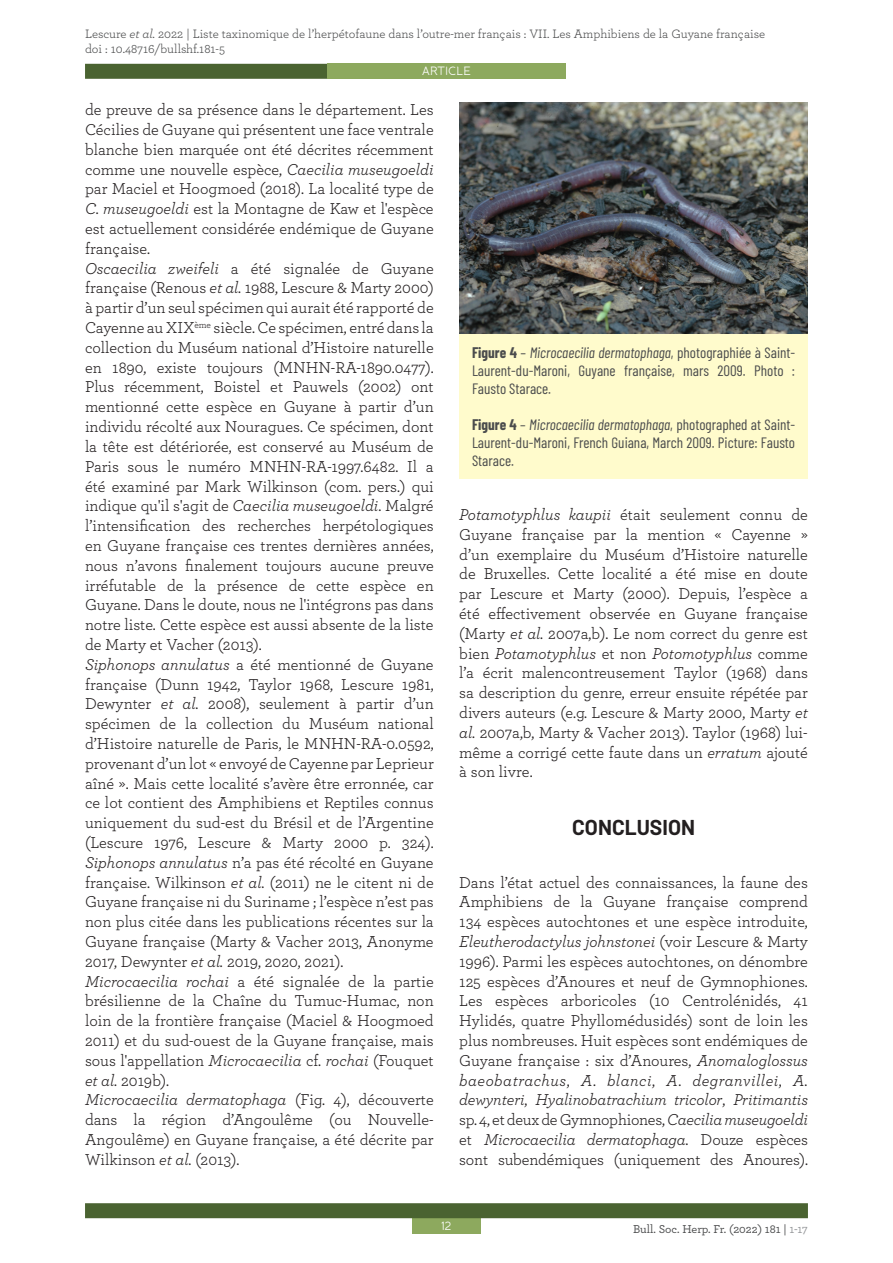
<style>
.page{position:relative;width:893px;height:1263px;background:#fff}
.page>*{position:absolute;margin:0;border:0;box-sizing:border-box;transform-origin:0 0}
.t1{font:700 21px "Barlow";color:#231f20}
.t2{font:16.5px/19.8px "Archer";color:#231f20;text-align:justify}
.t3{font:15px/18px "Barlow Condensed";color:#4b4c4d;text-align:justify}
.t4{font:12.75px/15px "Archer";color:#4b4c4d}
.t5{font:500 12px "Archer";color:#4b4c4d}
.t6{font:12px "Banda";letter-spacing:-.01em;color:#fff}
.s1{font-style:italic}
.s2{font-weight:700}
.s3{color:#939598}
</style>
<div class="page">
<div style="left:412px;top:1218px;width:68px;height:15px;background:#8da95e"></div>
<div style="left:85px;top:1203px;width:723px;height:15px;background:#4a6331"></div>
<div style="left:85px;top:64px;width:457px;height:15px;background:#4a6331"></div>
<div style="left:327px;top:64px;width:239px;height:15px;background:#8da95e"></div>
<img style="left:459px;top:102px;width:349px;height:232px">
<div style="left:459px;top:334px;width:349px;height:144px;background:#fffbcc"></div>
<p class="t4" style="left:85px;top:26px;width:682px">Lescure <span class="s1">et al.</span> 2022 | Liste taxinomique de l’herpétofaune dans l’outre-mer français : VII. Les Amphibiens de la Guyane française doi : 10.48716/bullshf.181-5</p>
<p class="t6" style="left:422px;top:64px;width:51px">ARTICLE</p>
<p class="t2" style="left:85px;top:99px;width:350px;text-align:left">de preuve de sa présence dans le département. Les Cécilies de Guyane qui présentent une face ventrale blanche bien marquée ont été décrites récemment comme une nouvelle espèce, <span class="s1">Caecilia museugoeldi </span>par Maciel et Hoogmoed (2018). La localité type de <span class="s1">C. museugoeldi</span> est la Montagne de Kaw et l'espèce est actuellement considérée endémique de Guyane française.<br><span class="s1">Oscaecilia zweifeli</span> a été signalée de Guyane française (Renous <span class="s1">et al.</span> 1988, Lescure &amp; Marty 2000) à partir d’un seul spécimen qui aurait été rapporté de Cayenne au XIX<sup>ème</sup> siècle. Ce spécimen, entré dans la collection du Muséum national d’Histoire naturelle en 1890, existe toujours (MNHN-RA-1890.0477).<br>Plus récemment, Boistel et Pauwels (2002) ont mentionné cette espèce en Guyane à partir d’un individu récolté aux Nouragues. Ce spécimen, dont la tête est détériorée, est conservé au Muséum de Paris sous le numéro MNHN-RA-1997.6482. Il a été examiné par Mark Wilkinson (com. pers.) qui indique qu'il s'agit de <span class="s1">Caecilia museugoeldi</span>. Malgré l’intensification des recherches herpétologiques en Guyane française ces trentes dernières années, nous n’avons finalement toujours aucune preuve irréfutable de la présence de cette espèce en Guyane. Dans le doute, nous ne l'intégrons pas dans notre liste. Cette espèce est aussi absente de la liste de Marty et Vacher (2013).<br><span class="s1">Siphonops annulatus</span> a été mentionné de Guyane française (Dunn 1942, Taylor 1968, Lescure 1981, Dewynter <span class="s1">et al.</span> 2008), seulement à partir d’un spécimen de la collection du Muséum national d’Histoire naturelle de Paris, le MNHN-RA-0.0592, provenant d’un lot « envoyé de Cayenne par Leprieur aîné ». Mais cette localité s’avère être erronnée, car ce lot contient des Amphibiens et Reptiles connus uniquement du sud-est du Brésil et de l’Argentine (Lescure 1976, Lescure &amp; Marty 2000 p. 324).<br><span class="s1">Siphonops annulatus</span> n’a pas été récolté en Guyane française. Wilkinson <span class="s1">et al.</span> (2011) ne le citent ni de Guyane française ni du Suriname ; l’espèce n’est pas non plus citée dans les publications récentes sur la Guyane française (Marty &amp; Vacher 2013, Anonyme 2017, Dewynter <span class="s1">et al.</span> 2019, 2020, 2021).<br><span class="s1">Microcaecilia rochai</span> a été signalée de la partie brésilienne de la Chaîne du Tumuc-Humac, non loin de la frontière française (Maciel &amp; Hoogmoed 2011) et du sud-ouest de la Guyane française, mais sous l'appellation <span class="s1">Microcaecilia</span> cf. <span class="s1">rochai</span> (Fouquet <span class="s1">et al.</span> 2019b).<br><span class="s1">Microcaecilia dermatophaga</span> (Fig. 4), découverte dans la région d’Angoulême (ou Nouvelle-Angoulême) en Guyane française, a été décrite par Wilkinson <span class="s1">et al.</span> (2013).</p>
<p class="t3" style="left:472px;top:342px;width:325px"><span class="s2">Figure 4</span> – <span class="s1">Microcaecilia dermatophaga</span>, photographiée à Saint-Laurent-du-Maroni, Guyane française, mars 2009. Photo :<br>Fausto Starace.</p>
<p class="t3" style="left:472px;top:414px;width:325px"><span class="s2">Figure 4</span> – <span class="s1">Microcaecilia dermatophaga</span>, photographed at Saint-Laurent-du-Maroni, French Guiana, March 2009. Picture: Fausto Starace.</p>
<p class="t2" style="left:459px;top:504px;width:350px"><span class="s1">Potamotyphlus kaupii</span> était seulement connu de Guyane française par la mention « Cayenne » d’un exemplaire du Muséum d’Histoire naturelle de Bruxelles. Cette localité a été mise en doute par Lescure et Marty (2000). Depuis, l’espèce a été effectivement observée en Guyane française (Marty <span class="s1">et al.</span> 2007a,b). Le nom correct du genre est bien <span class="s1">Potamotyphlus</span> et non <span class="s1">Potomotyphlus</span> comme l’a écrit malencontreusement Taylor (1968) dans sa description du genre, erreur ensuite répétée par divers auteurs (e.g. Lescure &amp; Marty 2000, Marty <span class="s1">et al.</span> 2007a,b, Marty &amp; Vacher 2013). Taylor (1968) lui&shy;même a corrigé cette faute dans un <span class="s1">erratum</span> ajouté à son livre.</p>
<p class="t1" style="left:572px;top:812px;width:124px">CONCLUSION</p>
<p class="t2" style="left:459px;top:871px;width:350px">Dans l’état actuel des connaissances, la faune des Amphibiens de la Guyane française comprend 134 espèces autochtones et une espèce introduite, <span class="s1">Eleutherodactylus johnstonei</span> (voir Lescure &amp; Marty 1996). Parmi les espèces autochtones, on dénombre 125 espèces d’Anoures et neuf de Gymnophiones.<br>Les espèces arboricoles (10 Centrolénidés, 41<br>Hylidés, quatre Phyllomédusidés) sont de loin les plus nombreuses. Huit espèces sont endémiques de Guyane française : six d’Anoures, <span class="s1">Anomaloglossus baeobatrachus</span>, <span class="s1">A. blanci</span>, <span class="s1">A. degranvillei</span>, <span class="s1">A. dewynteri</span>, <span class="s1">Hyalinobatrachium tricolor</span>, <span class="s1">Pritimantis </span>sp. 4, et deux de Gymnophiones, <span class="s1">Caecilia museugoeldi </span>et <span class="s1">Microcaecilia dermatophaga</span>. Douze espèces sont subendémiques (uniquement des Anoures).</p>
<p class="t6" style="left:441px;top:1218px;width:11px">12</p>
<p class="t5" style="left:633px;top:1220px;width:176px">Bull. Soc. Herp. Fr. (2022) 181 | <span class="s3">1-17</span></p>
</div>
